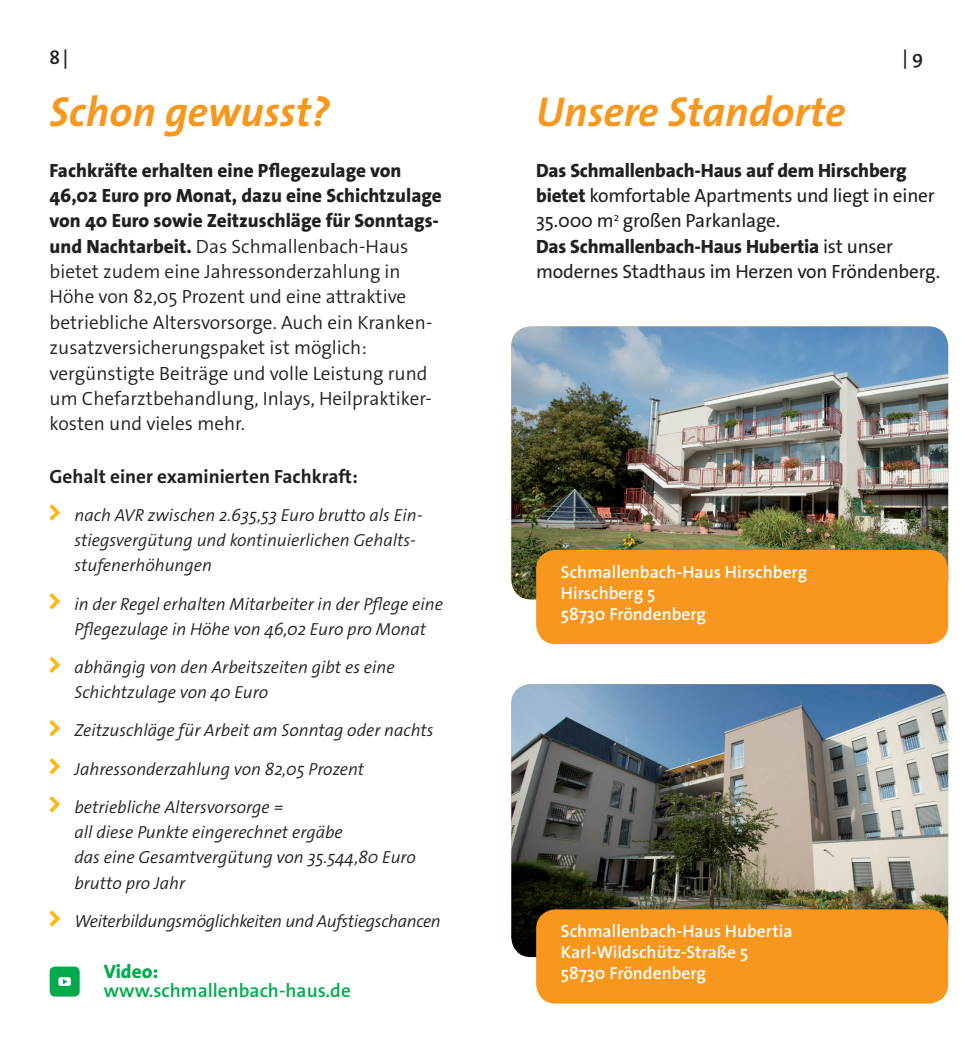
<style>
.page{position:relative;width:973px;height:1042px;background:#fff}
.page>*{position:absolute;margin:0;border:0;box-sizing:border-box;transform-origin:0 0}
.t1{font:italic 700 42px "The Sans Os F";color:#f7971d}
.t2{font:300 19.25px/25.4px "The Sans Os F";color:#231f20}
.t3{font:19.25px/25.4px "The Sans Os F";letter-spacing:-.01em;color:#231f20}
.t4{font:700 19.25px "The Sans Os F";color:#231f20}
.t5{font:600 19.25px "The Sans Os F";color:#00ab4d}
.t6{font:800 19.25px "The Sans Os F";color:#00ab4d}
.t7{font:600 19.25px "The Sans Os F";color:#231f20}
.t8{font:italic 300 17.5px/25.4px "The Sans Os F";color:#231f20}
.t9{font:600 17.5px/21px "The Sans Os F";color:#fff}
.t10{font:italic 300 17.5px "The Sans Os F";letter-spacing:-.02em;color:#231f20}
.s1{font-weight:800}
</style>
<div class="page">
<img style="left:511px;top:684px;width:436px;height:273px">
<img style="left:511px;top:326px;width:436px;height:273px">
<div style="left:536px;top:550px;width:411px;height:94px;background:#f7971d;border-radius:20px"></div>
<div style="left:536px;top:909px;width:411px;height:94px;background:#f7971d;border-radius:20px"></div>
<div style="left:50px;top:966px;width:30px;height:30px;background:#00ab4d;border-radius:5px"></div>
<svg style="left:58px;top:977px;width:13px;height:9px"></svg>
<svg style="left:49px;top:504px;width:11px;height:17px"></svg>
<svg style="left:49px;top:593px;width:11px;height:17px"></svg>
<svg style="left:49px;top:656px;width:11px;height:17px"></svg>
<svg style="left:49px;top:720px;width:11px;height:16px"></svg>
<svg style="left:49px;top:758px;width:11px;height:16px"></svg>
<svg style="left:49px;top:796px;width:11px;height:17px"></svg>
<svg style="left:49px;top:910px;width:11px;height:17px"></svg>
<p class="t7" style="left:50px;top:45px;width:20px">8|</p>
<p class="t7" style="left:902px;top:45px;width:22px">| 9</p>
<h1 class="t1" style="left:50px;top:85px;width:281px">Schon gewusst?</h1>
<h1 class="t1" style="left:536px;top:85px;width:311px">Unsere Standorte</h1>
<p class="t3" style="left:536px;top:157px;width:405px"><span class="s1">Das Schmallenbach-Haus auf dem Hirschberg bietet</span> komfortable Apartments und liegt in einer 35.000 m<sup>2</sup> großen Parkanlage.<br><span class="s1">Das Schmallenbach-Haus Hubertia</span> ist unser modernes Stadthaus im Herzen von Fröndenberg.</p>
<p class="t2" style="left:50px;top:157px;width:393px"><span class="s1">Fachkräfte erhalten eine Pflegezulage von 46,02 Euro pro Monat, dazu eine Schichtzulage von 40 Euro sowie Zeitzuschläge für Sonntags&shy;und Nachtarbeit.</span> Das Schmallenbach-Haus bietet zudem eine Jahressonderzahlung in Höhe von 82,05 Prozent und eine attraktive betriebliche Altersvorsorge. Auch ein Kranken&shy;zusatzversicherungspaket ist möglich: vergünstigte Beiträge und volle Leistung rund um Chefarztbehandlung, Inlays, Heilpraktiker&shy;kosten und vieles mehr.</p>
<p class="t4" style="left:50px;top:464px;width:309px">Gehalt einer examinierten Fachkraft:</p>
<p class="t8" style="left:74px;top:502px;width:349px">nach AVR zwischen 2.635,53 Euro brutto als Ein&shy;stiegsvergütung und kontinuierlichen Gehalts&shy;stufenerhöhungen</p>
<p class="t8" style="left:74px;top:591px;width:370px">in der Regel erhalten Mitarbeiter in der Pflege eine<br>Pflegezulage in Höhe von 46,02 Euro pro Monat</p>
<p class="t8" style="left:74px;top:654px;width:322px">abhängig von den Arbeitszeiten gibt es eine<br>Schichtzulage von 40 Euro</p>
<p class="t8" style="left:74px;top:711px;width:360px;line-height:38.1px">Zeitzuschläge für Arbeit am Sonntag oder nachts<br>Jahressonderzahlung von 82,05 Prozent betriebliche Altersvorsorge =</p>
<p class="t8" style="left:74px;top:819px;width:343px">all diese Punkte eingerechnet ergäbe<br>das eine Gesamtvergütung von 35.544,80 Euro brutto pro Jahr</p>
<p class="t10" style="left:74px;top:910px;width:368px">Weiterbildungsmöglichkeiten und Aufstiegschancen</p>
<p class="t6" style="left:104px;top:958px;width:56px">Video:</p>
<p class="t5" style="left:104px;top:978px;width:248px">www.schmallenbach-haus.de</p>
<p class="t9" style="left:561px;top:561px;width:248px">Schmallenbach-Haus Hirschberg<br>Hirschberg 5<br>58730 Fröndenberg</p>
<p class="t9" style="left:561px;top:921px;width:233px">Schmallenbach-Haus Hubertia<br>Karl-Wildschütz-Straße 5<br>58730 Fröndenberg</p>
</div>
